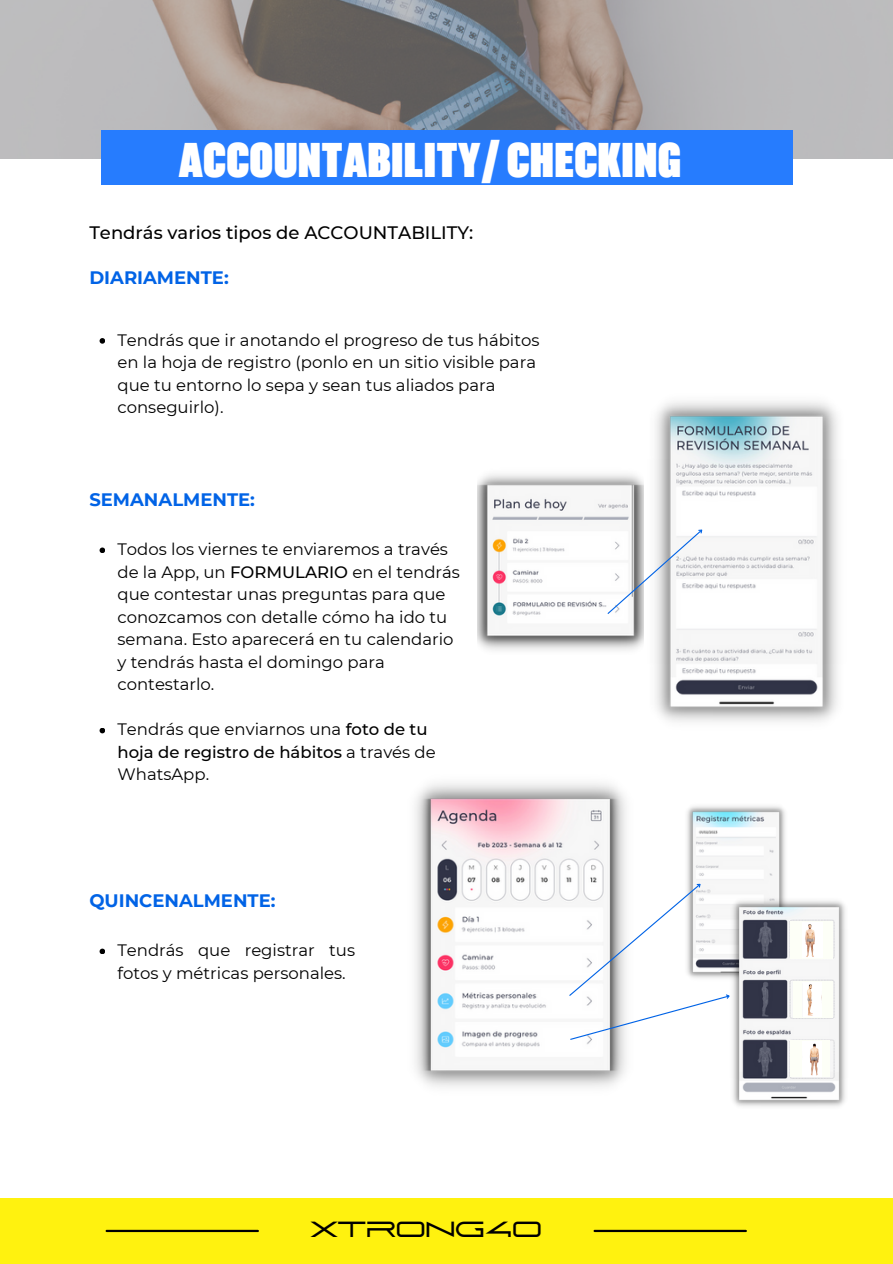
<style>
.page{position:relative;width:893px;height:1264px;background:#fff}
.page>*{position:absolute;margin:0;border:0;box-sizing:border-box;transform-origin:0 0}
.t1{font:48.75px "Akkordeon Eleven";letter-spacing:.02em;color:#fff}
.t2{font:21.9px "abnes";color:#000}
.t3{font:700 18px "Montserrat";color:#0163e6}
.t4{font:500 18px "Montserrat";color:#000}
.t5{font:16.5px/22.5px "Montserrat";color:#000}
.s1{font-weight:500}
</style>
<div class="page">
<img style="left:0;top:0;width:892px;height:159px">
<div style="left:101px;top:130px;width:691px;height:55px;background:#267cfe"></div>
<img style="left:415px;top:783px;width:211px;height:304px">
<img style="left:477px;top:474px;width:166px;height:177px">
<img style="left:643px;top:401px;width:195px;height:321px">
<svg style="left:99px;top:338px;width:6px;height:6px"></svg>
<svg style="left:99px;top:547px;width:6px;height:6px"></svg>
<svg style="left:99px;top:728px;width:6px;height:5px"></svg>
<svg style="left:99px;top:948px;width:6px;height:6px"></svg>
<svg style="left:607px;top:529px;width:95px;height:85px"></svg>
<img style="left:687px;top:806px;width:98px;height:89px">
<svg style="left:568px;top:882px;width:162px;height:158px"></svg>
<img style="left:727px;top:895px;width:119px;height:212px">
<div style="left:790px;top:921px;width:42px;height:37px;background:#fdfff7"></div>
<img style="left:805px;top:924px;width:10px;height:33px">
<div style="left:793px;top:981px;width:39px;height:37px;background:#fdfff7"></div>
<img style="left:807px;top:984px;width:6px;height:32px">
<div style="left:790px;top:1040px;width:40px;height:37px;background:#fdfff7"></div>
<img style="left:810px;top:1043px;width:9px;height:33px">
<div style="left:0;top:1198px;width:892px;height:65px;background:#fff20f"></div>
<hr style="left:594px;top:1229px;width:151px;height:2px;background:#000">
<hr style="left:107px;top:1229px;width:151px;height:2px;background:#000">
<h1 class="t1" style="left:179px;top:137px;width:503px">ACCOUNTABILITY/ CHECKING</h1>
<p class="t4" style="left:89px;top:222px;width:385px">Tendrás varios tipos de ACCOUNTABILITY:</p>
<p class="t3" style="left:89px;top:267px;width:141px">DIARIAMENTE:</p>
<p class="t5" style="left:117px;top:328px;width:423px">Tendrás que ir anotando el progreso de tus hábitos en la hoja de registro (ponlo en un sitio visible para que tu entorno lo sepa y sean tus aliados para conseguirlo).</p>
<p class="t3" style="left:89px;top:488px;width:167px">SEMANALMENTE:</p>
<p class="t5" style="left:117px;top:538px;width:344px">Todos los viernes te enviaremos a través de la App, un <span class="s1">FORMULARIO</span> en el tendrás que contestar unas preguntas para que conozcamos con detalle cómo ha ido tu semana. Esto aparecerá en tu calendario y tendrás hasta el domingo para contestarlo.</p>
<p class="t5" style="left:117px;top:718px;width:320px">Tendrás que enviarnos una <span class="s1">foto de tu hoja de registro de hábitos</span> a través de<br>WhatsApp.</p>
<p class="t3" style="left:89px;top:889px;width:188px">QUINCENALMENTE:</p>
<p class="t5" style="left:117px;top:939px;width:239px">Tendrás que registrar tus fotos y métricas personales.</p>
<h2 class="t2" style="left:310px;top:1219px;width:233px">XTRONG40</h2>
</div>
